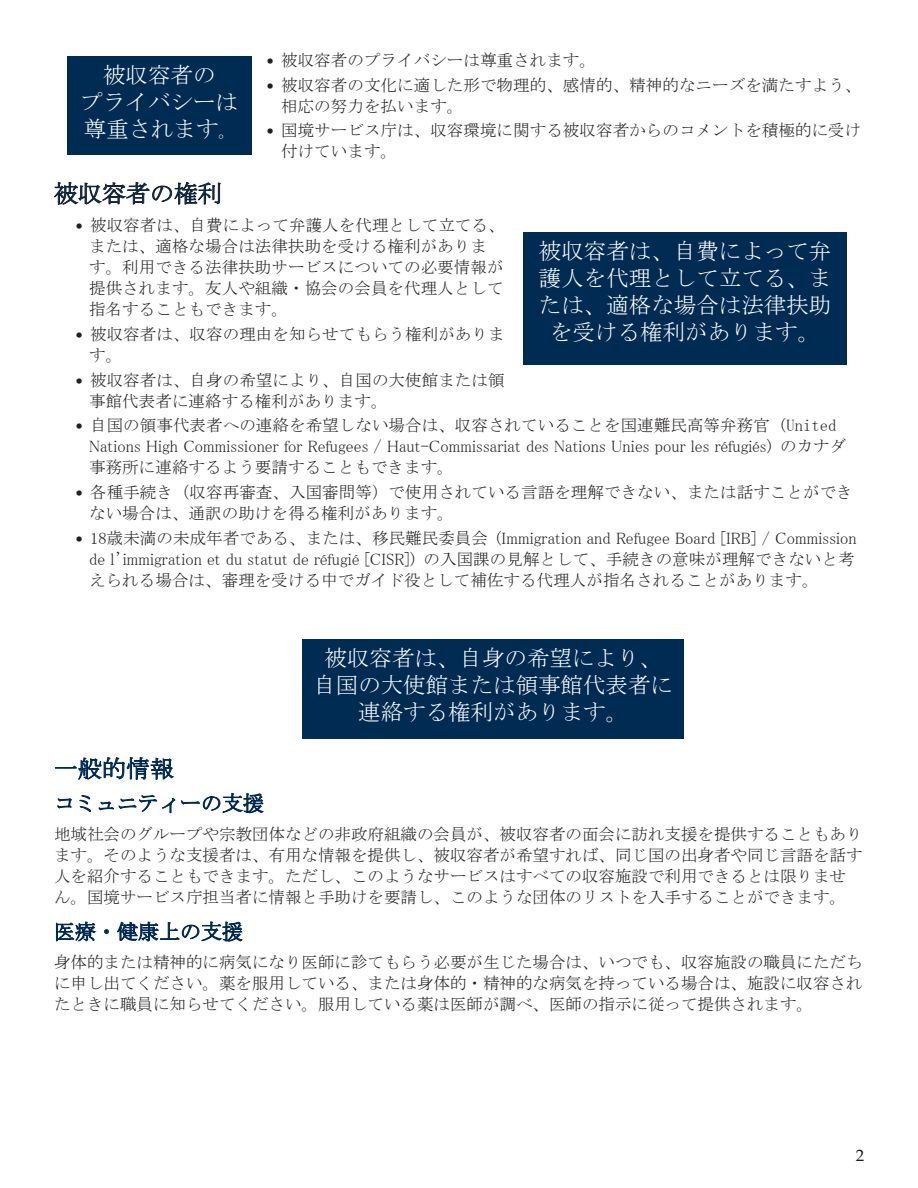
<style>
.page{position:relative;width:918px;height:1188px;background:#fff}
.page>*{position:absolute;margin:0;border:0;box-sizing:border-box;transform-origin:0 0}
.t1{font:24px "MS Mincho";color:#002b54}
.t2{font:24px "MS Mincho";color:#002953}
.Body_text_more_space{font:22.5px/27px "MS Mincho";color:#fff;text-align:center}
.t3{font:21px "MS Mincho";color:#002953}
.t4{font:16.5px/21px "MS Mincho";letter-spacing:.005em;color:#231f20}
.t5{font:16.5px/21px "MS P Mincho";letter-spacing:.005em;color:#231f20}
.text{font:16.5px "Book Antiqua";color:#231f20}
.s1{font-size:16.5px}
.s2{font-family:"MS Mincho"}
.s3{font-family:"MS P Mincho"}
</style>
<div class="page">
<svg style="left:54px;top:182px;width:166px;height:23px"></svg>
<svg style="left:55px;top:757px;width:120px;height:23px"></svg>
<svg style="left:57px;top:798px;width:15px;height:11px"></svg>
<svg style="left:80px;top:795px;width:11px;height:17px"></svg>
<svg style="left:98px;top:795px;width:77px;height:18px"></svg>
<svg style="left:181px;top:793px;width:83px;height:20px"></svg>
<svg style="left:56px;top:921px;width:41px;height:20px"></svg>
<svg style="left:104px;top:929px;width:5px;height:5px"></svg>
<svg style="left:117px;top:921px;width:126px;height:21px"></svg>
<div style="left:524px;top:232px;width:323px;height:132px;background:#002b52"></div>
<div style="left:303px;top:639px;width:381px;height:100px;background:#002b52"></div>
<div style="left:67px;top:57px;width:185px;height:98px;background:#002b52"></div>
<p class="Body_text_more_space" style="left:81px;top:62px;width:159px">被収容者の<br>プライバシーは尊重されます<span class="s1">。</span></p>
<p class="t4" style="left:281px;top:49px;width:316px">被収容者のプライバシーは尊重されます。</p>
<p class="t4" style="left:281px;top:74px;width:582px">被収容者の文化に適した形で物理的、感情的、精神的なニーズを満たすよう、相応の努力を払います。</p>
<p class="t4" style="left:281px;top:120px;width:582px">国境サービス庁は、収容環境に関する被収容者からのコメントを積極的に受け付けています。</p>
<h2 class="t1" style="left:54px;top:181px;width:169px">被収容者の権利</h2>
<p class="t4" style="left:89px;top:215px;width:417px">被収容者は、自費によって弁護人を代理として立てる、または、適格な場合は法律扶助を受ける権利があります。利用できる法律扶助サービスについての必要情報が提供されます。友人や組織・協会の会員を代理人として指名することもできます。</p>
<p class="t4" style="left:89px;top:323px;width:417px">被収容者は、収容の理由を知らせてもらう権利があります。</p>
<p class="t4" style="left:89px;top:369px;width:417px">被収容者は、自身の希望により、自国の大使館または領事館代表者に連絡する権利があります。</p>
<p class="t5" style="left:89px;top:415px;width:759px"><span class="s2">自国の領事代表者への連絡を希望しない場合は、収容されていることを国連難民高等弁務官 (United<br></span>Nations High Commissioner for Refugees / Haut-Commissariat des Nations Unies pour les réfugiés) <span class="s2">のカナダ事務所に連絡するよう要請することもできます。</span></p>
<p class="t4" style="left:89px;top:482px;width:765px">各種手続き（収容再審査、入国審問等）で使用されている言語を理解できない、または話すことができない場合は、通訳の助けを得る権利があります。</p>
<p class="t4" style="left:89px;top:528px;width:769px">18歳未満の未成年者である、または、移民難民委員会 <span class="s3">(Immigration and Refugee Board [IRB] / Commission de l’immigration et du statut de réfugié [CISR])</span> の入国課の見解として、手続きの意味が理解できないと考えられる場合は、審理を受ける中でガイド役として補佐する代理人が指名されることがあります。</p>
<p class="Body_text_more_space" style="left:539px;top:237px;width:294px">被収容者は、自費によって弁護人を代理として立てる、または、適格な場合は法律扶助を受ける権利があります。</p>
<p class="Body_text_more_space" style="left:313px;top:644px;width:361px">被収容者は、自身の希望により、自国の大使館または領事館代表者に連絡する権利があります。</p>
<h1 class="t2" style="left:54px;top:757px;width:121px">一般的情報</h1>
<h2 class="t3" style="left:54px;top:793px;width:211px">コミュニティーの支援</h2>
<p class="t4" style="left:54px;top:823px;width:810px">地域社会のグループや宗教団体などの非政府組織の会員が、被収容者の面会に訪れ支援を提供することもあります。そのような支援者は、有用な情報を提供し、被収容者が希望すれば、同じ国の出身者や同じ言語を話す人を紹介することもできます。ただし、このようなサービスはすべての収容施設で利用できるとは限りません。国境サービス庁担当者に情報と手助けを要請し、このような団体のリストを入手することができます。</p>
<h2 class="t3" style="left:54px;top:921px;width:190px">医療・健康上の支援</h2>
<p class="t4" style="left:54px;top:952px;width:810px;text-align:justify">身体的または精神的に病気になり医師に診てもらう必要が生じた場合は、いつでも、収容施設の職員にただちに申し出てください。薬を服用している、または身体的・精神的な病気を持っている場合は、施設に収容されたときに職員に知らせてください。服用している薬は医師が調べ、医師の指示に従って提供されます。</p>
<p class="text" style="left:856px;top:1144px;width:10px">2</p>
</div>
